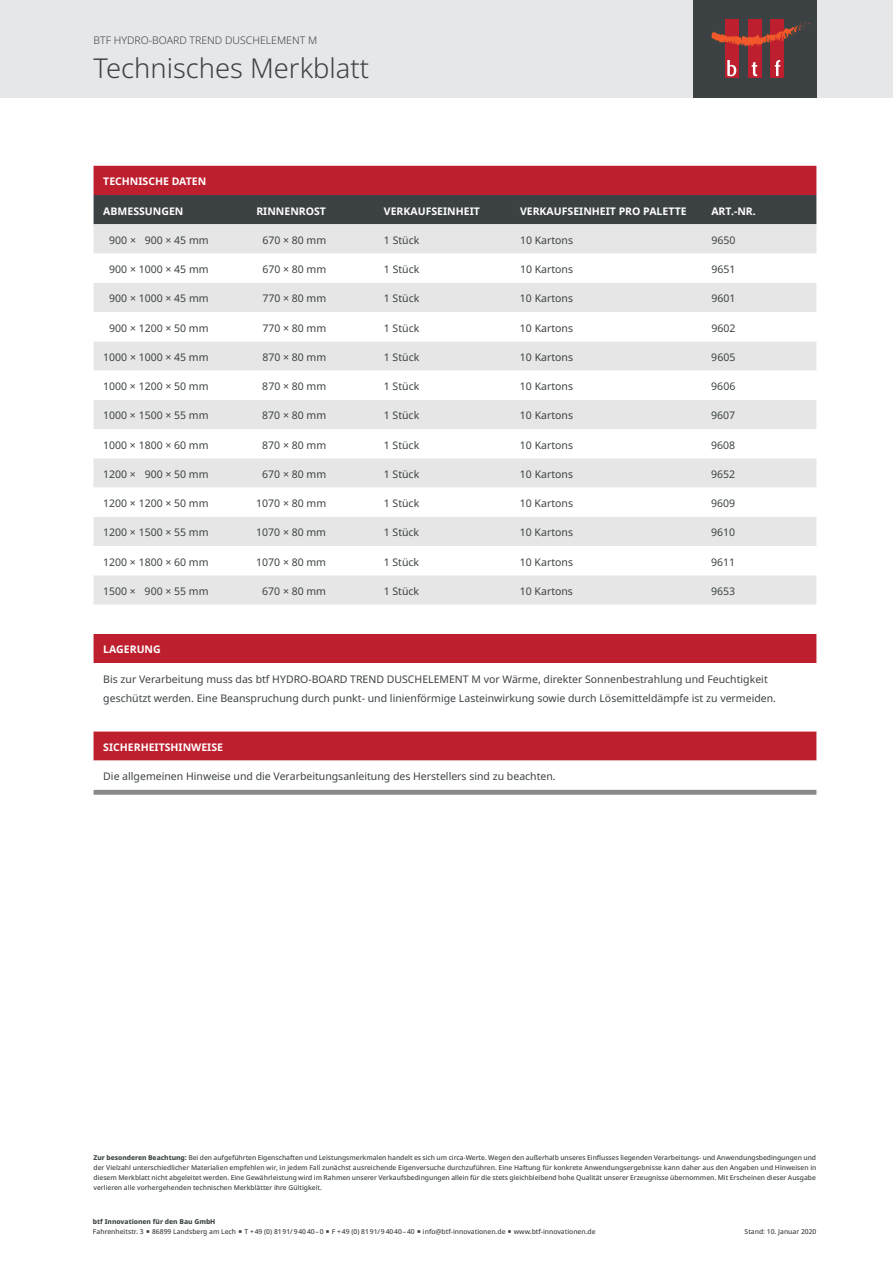
<style>
.page{position:relative;width:893px;height:1263px;background:#fff}
.page>*{position:absolute;margin:0;border:0;box-sizing:border-box;transform-origin:0 0}
.t1{font:300 27.3px "Noto Sans";color:#3c4244}
.t2{font:10.5px/19.5px "Noto Sans";color:#3c4244}
.t3{font:700 10.5px "Noto Sans";color:#fff}
.t4{font:300 10.5px "Noto Sans";color:#3c4244}
.t5{font:500 6.75px/9.8px "Noto Sans";color:#3c4244}
.s1{font-weight:800}
</style>
<div class="page">
<div style="left:0;top:0;width:893px;height:98px;background:#e6e7e9"></div>
<div style="left:693px;top:0;width:123px;height:98px;background:#3c4244"></div>
<div style="left:725px;top:20px;width:13px;height:58px;background:#be1f2e"></div>
<svg style="left:727px;top:60px;width:9px;height:16px"></svg>
<div style="left:748px;top:20px;width:13px;height:58px;background:#be1f2e"></div>
<svg style="left:752px;top:62px;width:5px;height:14px"></svg>
<div style="left:771px;top:20px;width:13px;height:58px;background:#be1f2e"></div>
<svg style="left:775px;top:60px;width:5px;height:16px"></svg>
<svg style="left:711px;top:21px;width:99px;height:27px"></svg>
<div style="left:94px;top:634px;width:722px;height:29px;background:#be1f2e"></div>
<svg style="left:94px;top:731px;width:722px;height:59px"></svg>
<svg style="left:94px;top:790px;width:722px;height:5px;background:#908e90"></svg>
<svg style="left:94px;top:166px;width:722px;height:58px;background:#7d3039"></svg>
<div style="left:94px;top:224px;width:722px;height:380px;background:#e5e6e5"></div>
<svg style="left:94px;top:254px;width:722px;height:321px"></svg>
<svg style="left:94px;top:312px;width:722px;height:146px"></svg>
<p class="t4" style="left:94px;top:33px;width:225px">BTF HYDRO-BOARD TREND DUSCHELEMENT M</p>
<h1 class="t1" style="left:94px;top:49px;width:277px">Technisches Merkblatt</h1>
<p class="t3" style="left:103px;top:174px;width:104px">TECHNISCHE DATEN</p>
<p class="t3" style="left:103px;top:203px;width:82px">ABMESSUNGEN</p>
<p class="t3" style="left:256px;top:203px;width:71px">RINNENROST</p>
<p class="t3" style="left:384px;top:203px;width:97px">VERKAUFSEINHEIT</p>
<p class="t3" style="left:520px;top:203px;width:168px">VERKAUFSEINHEIT PRO PALETTE</p>
<p class="t3" style="left:711px;top:203px;width:46px">ART.-NR.</p>
<p class="t2" style="left:109px;top:230px;width:101px">900 × 900 × 45 mm</p>
<p class="t2" style="left:262px;top:230px;width:65px">670 × 80 mm</p>
<p class="t2" style="left:384px;top:230px;width:37px">1 Stück</p>
<p class="t2" style="left:520px;top:230px;width:55px">10 Kartons</p>
<p class="t2" style="left:711px;top:230px;width:26px">9650</p>
<p class="t2" style="left:109px;top:260px;width:101px">900 × 1000 × 45 mm</p>
<p class="t2" style="left:262px;top:260px;width:65px">670 × 80 mm</p>
<p class="t2" style="left:384px;top:260px;width:37px">1 Stück</p>
<p class="t2" style="left:520px;top:260px;width:55px">10 Kartons</p>
<p class="t2" style="left:711px;top:260px;width:26px">9651</p>
<p class="t2" style="left:109px;top:289px;width:101px">900 × 1000 × 45 mm</p>
<p class="t2" style="left:262px;top:289px;width:65px">770 × 80 mm</p>
<p class="t2" style="left:384px;top:289px;width:37px">1 Stück</p>
<p class="t2" style="left:520px;top:289px;width:55px">10 Kartons</p>
<p class="t2" style="left:711px;top:289px;width:26px">9601</p>
<p class="t2" style="left:109px;top:318px;width:101px">900 × 1200 × 50 mm</p>
<p class="t2" style="left:262px;top:318px;width:65px">770 × 80 mm</p>
<p class="t2" style="left:384px;top:318px;width:37px">1 Stück</p>
<p class="t2" style="left:520px;top:318px;width:55px">10 Kartons</p>
<p class="t2" style="left:711px;top:318px;width:26px">9602</p>
<p class="t2" style="left:103px;top:347px;width:107px">1000 × 1000 × 45 mm</p>
<p class="t2" style="left:262px;top:347px;width:65px">870 × 80 mm</p>
<p class="t2" style="left:384px;top:347px;width:37px">1 Stück</p>
<p class="t2" style="left:520px;top:347px;width:55px">10 Kartons</p>
<p class="t2" style="left:711px;top:347px;width:26px">9605</p>
<p class="t2" style="left:103px;top:377px;width:107px">1000 × 1200 × 50 mm</p>
<p class="t2" style="left:262px;top:377px;width:65px">870 × 80 mm</p>
<p class="t2" style="left:384px;top:377px;width:37px">1 Stück</p>
<p class="t2" style="left:520px;top:377px;width:55px">10 Kartons</p>
<p class="t2" style="left:711px;top:377px;width:26px">9606</p>
<p class="t2" style="left:103px;top:406px;width:107px">1000 × 1500 × 55 mm</p>
<p class="t2" style="left:262px;top:406px;width:65px">870 × 80 mm</p>
<p class="t2" style="left:384px;top:406px;width:37px">1 Stück</p>
<p class="t2" style="left:520px;top:406px;width:55px">10 Kartons</p>
<p class="t2" style="left:711px;top:406px;width:26px">9607</p>
<p class="t2" style="left:103px;top:435px;width:107px">1000 × 1800 × 60 mm</p>
<p class="t2" style="left:262px;top:435px;width:65px">870 × 80 mm</p>
<p class="t2" style="left:384px;top:435px;width:37px">1 Stück</p>
<p class="t2" style="left:520px;top:435px;width:55px">10 Kartons</p>
<p class="t2" style="left:711px;top:435px;width:26px">9608</p>
<p class="t2" style="left:103px;top:464px;width:107px">1200 × 900 × 50 mm</p>
<p class="t2" style="left:262px;top:464px;width:65px">670 × 80 mm</p>
<p class="t2" style="left:384px;top:464px;width:37px">1 Stück</p>
<p class="t2" style="left:520px;top:464px;width:55px">10 Kartons</p>
<p class="t2" style="left:711px;top:464px;width:26px">9652</p>
<p class="t2" style="left:103px;top:494px;width:107px">1200 × 1200 × 50 mm</p>
<p class="t2" style="left:256px;top:494px;width:71px">1070 × 80 mm</p>
<p class="t2" style="left:384px;top:494px;width:37px">1 Stück</p>
<p class="t2" style="left:520px;top:494px;width:55px">10 Kartons</p>
<p class="t2" style="left:711px;top:494px;width:26px">9609</p>
<p class="t2" style="left:103px;top:523px;width:107px">1200 × 1500 × 55 mm</p>
<p class="t2" style="left:256px;top:523px;width:71px">1070 × 80 mm</p>
<p class="t2" style="left:384px;top:523px;width:37px">1 Stück</p>
<p class="t2" style="left:520px;top:523px;width:55px">10 Kartons</p>
<p class="t2" style="left:711px;top:523px;width:26px">9610</p>
<p class="t2" style="left:103px;top:552px;width:107px">1200 × 1800 × 60 mm</p>
<p class="t2" style="left:256px;top:552px;width:71px">1070 × 80 mm</p>
<p class="t2" style="left:384px;top:552px;width:37px">1 Stück</p>
<p class="t2" style="left:520px;top:552px;width:55px">10 Kartons</p>
<p class="t2" style="left:711px;top:552px;width:26px">9611</p>
<p class="t2" style="left:103px;top:581px;width:107px">1500 × 900 × 55 mm</p>
<p class="t2" style="left:262px;top:581px;width:65px">670 × 80 mm</p>
<p class="t2" style="left:384px;top:581px;width:37px">1 Stück</p>
<p class="t2" style="left:520px;top:581px;width:55px">10 Kartons</p>
<p class="t2" style="left:711px;top:581px;width:26px">9653</p>
<p class="t3" style="left:103px;top:642px;width:59px">LAGERUNG</p>
<p class="t2" style="left:103px;top:669px;width:674px">Bis zur Verarbeitung muss das btf HYDRO-BOARD TREND DUSCHELEMENT M vor Wärme, direkter Sonnenbestrahlung und Feuchtigkeit geschützt werden. Eine Beanspruchung durch punkt- und linienförmige Lasteinwirkung sowie durch Lösemitteldämpfe ist zu vermeiden.</p>
<p class="t3" style="left:103px;top:740px;width:121px">SICHERHEITSHINWEISE</p>
<p class="t2" style="left:103px;top:767px;width:454px">Die allgemeinen Hinweise und die Verarbeitungsanleitung des Herstellers sind zu beachten.</p>
<p class="t5" style="left:94px;top:1153px;width:724px;text-align:justify"><span class="s1">Zur besonderen Beachtung:</span> Bei den aufgeführten Eigenschaften und Leistungsmerkmalen handelt es sich um circa-Werte. Wegen den außerhalb unseres Einflusses liegenden Verarbeitungs- und Anwendungsbedingungen und der Vielzahl unterschiedlicher Materialien empfehlen wir, in jedem Fall zunächst ausreichende Eigenversuche durchzuführen. Eine Haftung für konkrete Anwendungsergebnisse kann daher aus den Angaben und Hinweisen in diesem Merkblatt nicht abgeleitet werden. Eine Gewährleistung wird im Rahmen unserer Verkaufsbedingungen allein für die stets gleichbleibend hohe Qualität unserer Erzeugnisse übernommen. Mit Erscheinen dieser Ausgabe verlieren alle vorhergehenden technischen Merkblätter ihre Gültigkeit.</p>
<p class="t5" style="left:93px;top:1216px;width:504px"><span class="s1">btf Innovationen für den Bau GmbH<br></span>Fahrenheitstr. 3 ○ 86899 Landsberg am Lech ○ T +49 (0) 8191/94040–0 ○ F +49 (0) 8191/94040–40 ○ info@btf-innovationen.de ○ www.btf-innovationen.de</p>
<p class="t5" style="left:745px;top:1226px;width:73px">Stand: 10. Januar 2020</p>
</div>
